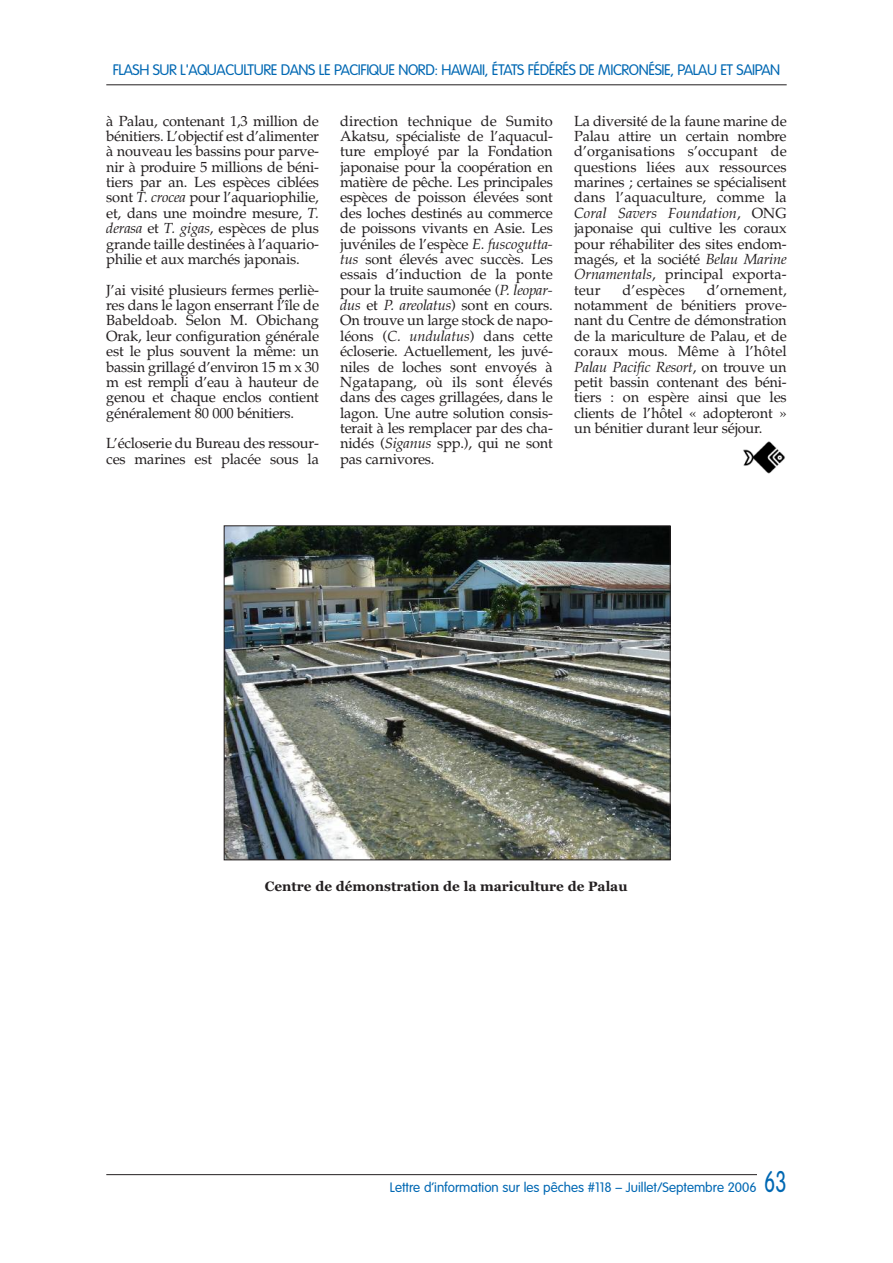
<style>
.page{position:relative;width:893px;height:1263px;background:#fff}
.page>*{position:absolute;margin:0;border:0;box-sizing:border-box;transform-origin:0 0}
.t1{font:300 15px "VAG Rounded";letter-spacing:-.025em;color:#0168b3}
.t2{font:14.7px/15.3px "Palatino";letter-spacing:-.015em;color:#231f20;text-align:justify}
.t3{font:14.7px "Palatino";letter-spacing:.005em;color:#231f20}
.t4{font:300 13.5px "VAG Rounded";color:#0168b3}
.t5{font:700 13.5px "Georgia";color:#231f20}
.s1{font-style:italic}
.s2{font-size:29.4px}
</style>
<div class="page">
<hr style="left:106px;top:1174px;width:681px;height:1px;background:#231f20">
<div style="left:757px;top:1162px;width:30px;height:44px;background:#fff"></div>
<img style="left:226px;top:528px;width:442px;height:330px">
<div style="left:224px;top:526px;width:446px;height:334px;border:1px solid #231f20"></div>
<hr style="left:106px;top:84px;width:681px;height:1px;background:#231f20">
<img style="left:743px;top:441px;width:42px;height:33px">
<p class="t1" style="left:113px;top:64px;width:669px">FLASH SUR L'AQUACULTURE DANS LE PACIFIQUE NORD: HAWAII, ÉTATS FÉDÉRÉS DE MICRONÉSIE, PALAU ET SAIPAN</p>
<p class="t2" style="left:106px;top:113px;width:214px">à Palau, contenant 1,3 million de bénitiers. L’objectif est d’alimenter à nouveau les bassins pour parve&shy;nir à produire 5 millions de béni&shy;tiers par an. Les espèces ciblées sont <span class="s1">T. crocea</span> pour l’aquariophilie, et, dans une moindre mesure, <span class="s1">T. derasa</span> et <span class="s1">T. gigas</span>, espèces de plus grande taille destinées à l’aquario&shy;philie et aux marchés japonais.</p>
<p class="t2" style="left:106px;top:282px;width:214px">J’ai visité plusieurs fermes perliè&shy;res dans le lagon enserrant l’île de Babeldoab. Selon M. Obichang Orak, leur configuration générale est le plus souvent la même: un bassin grillagé d’environ 15 m x 30 m est rempli d’eau à hauteur de genou et chaque enclos contient généralement 80 000 bénitiers.</p>
<p class="t2" style="left:106px;top:436px;width:214px">L’écloserie du Bureau des ressour&shy;ces marines est placée sous la</p>
<p class="t2" style="left:340px;top:113px;width:214px">direction technique de Sumito Akatsu, spécialiste de l’aquacul&shy;ture employé par la Fondation japonaise pour la coopération en matière de pêche. Les principales espèces de poisson élevées sont des loches destinés au commerce de poissons vivants en Asie. Les juvéniles de l’espèce <span class="s1">E. fuscogutta&shy;tus</span> sont élevés avec succès. Les essais d’induction de la ponte pour la truite saumonée (<span class="s1">P. leopar&shy;dus</span> et <span class="s1">P. areolatus</span>) sont en cours.<br>On trouve un large stock de napo&shy;léons (<span class="s1">C. undulatus</span>) dans cette écloserie. Actuellement, les juvé&shy;niles de loches sont envoyés à Ngatapang, où ils sont élevés dans des cages grillagées, dans le lagon. Une autre solution consis&shy;terait à les remplacer par des cha&shy;nidés (<span class="s1">Siganus</span> spp.), qui ne sont pas carnivores.</p>
<p class="t2" style="left:574px;top:113px;width:214px">La diversité de la faune marine de Palau attire un certain nombre d’organisations s’occupant de questions liées aux ressources marines ; certaines se spécialisent dans l’aquaculture, comme la <span class="s1">Coral Savers Foundation</span>, ONG japonaise qui cultive les coraux pour réhabiliter des sites endom&shy;magés, et la société <span class="s1">Belau Marine Ornamentals</span>, principal exporta&shy;teur</p>
<p class="t2" style="left:574px;top:282px;width:214px;text-indent:133px">d’ornement, notamment de bénitiers prove&shy;nant du Centre de démonstration de la mariculture de Palau, et de coraux mous. Même à l’hôtel <span class="s1">Palau Pacific Resort</span>, on trouve un petit bassin contenant des béni&shy;tiers : on espère ainsi que les clients de l’hôtel « adopteront » un bénitier durant leur séjour.</p>
<p class="t3" style="left:623px;top:281px;width:64px">d’espèces</p>
<p class="t5" style="left:265px;top:878px;width:364px">Centre de démonstration de la mariculture de Palau</p>
<p class="t4" style="left:390px;top:1181px;width:398px">Lettre d’information sur les pêches #118 – Juillet/Septembre 2006 <span class="s2">63</span></p>
</div>
